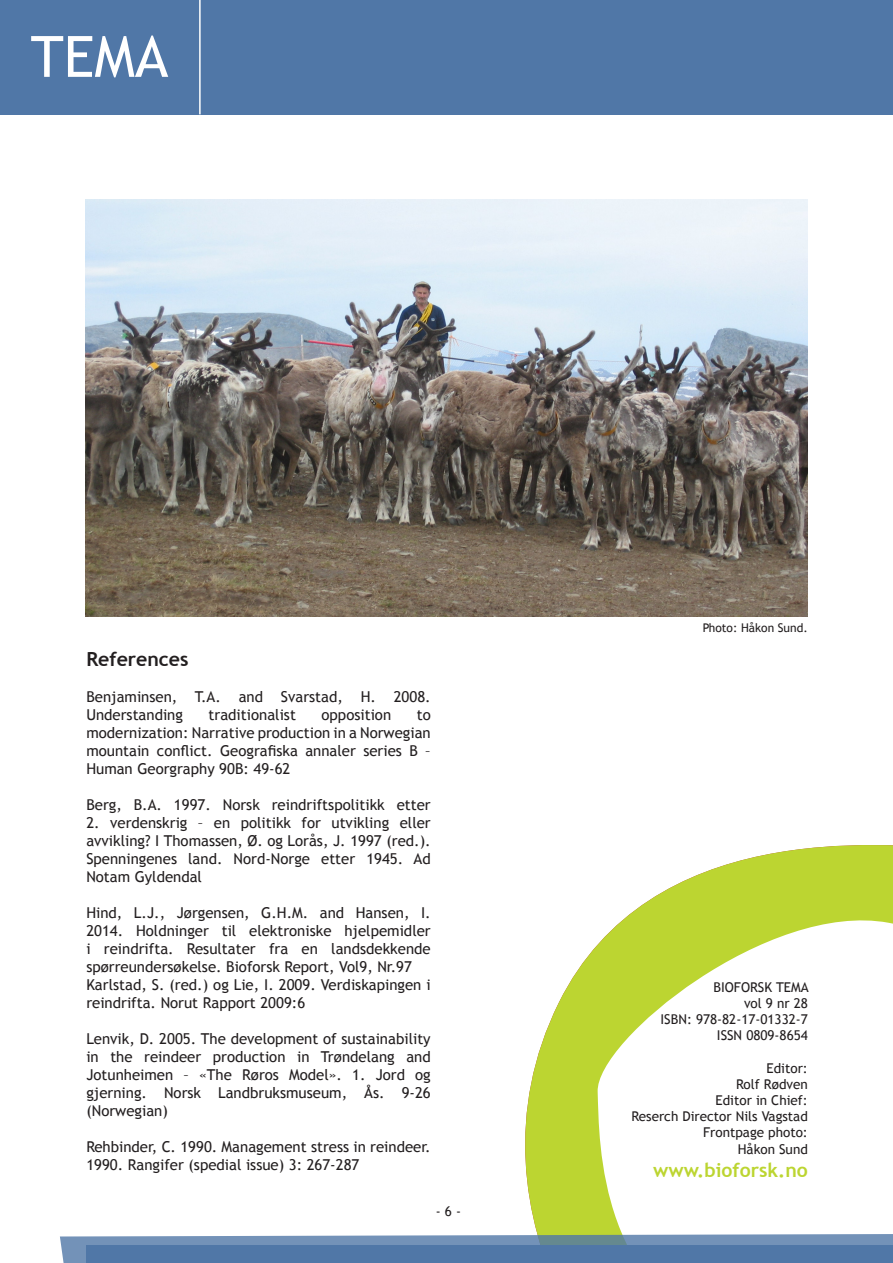
<style>
.page{position:relative;width:893px;height:1263px;background:#fff}
.page>*{position:absolute;margin:0;border:0;box-sizing:border-box;transform-origin:0 0}
.t1{font:57px "Trebuchet MS";color:#fff}
.t2{font:700 19.5px "Trebuchet MS";color:#bcd531}
.Default{font:700 19.5px "Trebuchet MS";color:#231f20}
.t3{font:15px/18px "Trebuchet MS";color:#231f20;text-align:justify}
.t4{font:13.5px "Trebuchet MS";color:#231f20}
.t5{font:12px "Trebuchet MS";color:#231f20}
</style>
<div class="page">
<div style="left:0;top:0;width:893px;height:114px;background:#5077a7"></div>
<hr style="left:199px;top:0;width:2px;height:114px;background:#fff">
<svg style="left:525px;top:845px;width:368px;height:379px;fill:#bcd531"></svg>
<svg style="left:596px;top:901px;width:297px;height:323px"></svg>
<svg style="left:60px;top:1224px;width:833px;height:39px"></svg>
<div style="left:86px;top:1246px;width:807px;height:17px;background:#5077a7"></div>
<img style="left:85px;top:200px;width:723px;height:417px">
<h1 class="t1" style="left:31px;top:21px;width:139px">TEMA</h1>
<p class="Default" style="left:86px;top:647px;width:104px">References</p>
<p class="t3" style="left:86px;top:687px;width:346px">Benjaminsen, T.A. and Svarstad, H. 2008.<br>Understanding</p>
<p class="t3" style="left:209px;top:705px;width:89px">traditionalist</p>
<p class="t3" style="left:322px;top:705px;width:71px">opposition</p>
<p class="t3" style="left:86px;top:705px;width:346px;text-indent:330px">to modernization: Narrative production in a Norwegian mountain conflict. Geografiska annaler series B – Human Georgraphy 90B: 49-62</p>
<p class="t3" style="left:86px;top:795px;width:346px">Berg, B.A. 1997. Norsk reindriftspolitikk etter</p>
<p class="t3" style="left:86px;top:813px;width:346px">2. verdenskrig – en politikk for utvikling eller avvikling? I Thomassen, Ø. og Lorås, J. 1997 (red.).<br>Spenningenes land. Nord-Norge etter 1945. Ad Notam Gyldendal</p>
<p class="t3" style="left:86px;top:903px;width:346px">Hind, L.J., Jørgensen, G.H.M. and Hansen, I.<br>2014. Holdninger til elektroniske hjelpemidler i reindrifta. Resultater fra en landsdekkende spørreundersøkelse. Bioforsk Report, Vol9, Nr.97</p>
<p class="t3" style="left:86px;top:975px;width:346px">Karlstad, S. (red.) og Lie, I. 2009. Verdiskapingen i reindrifta. Norut Rapport 2009:6</p>
<p class="t3" style="left:86px;top:1029px;width:346px">Lenvik, D. 2005. The development of sustainability in the reindeer production in Trøndelang and Jotunheimen – «The Røros Model». 1. Jord og gjerning. Norsk Landbruksmuseum, Ås. 9-26 (Norwegian)</p>
<p class="t3" style="left:86px;top:1137px;width:346px">Rehbinder, C. 1990. Management stress in reindeer.<br>1990. Rangifer (spedial issue) 3: 267-287</p>
<p class="t4" style="left:436px;top:1202px;width:27px">- 6 -</p>
<p class="t5" style="left:703px;top:620px;width:107px">Photo: Håkon Sund.</p>
<p class="t4" style="left:713px;top:978px;width:97px">BIOFORSK TEMA</p>
<p class="t4" style="left:744px;top:994px;width:65px">vol 9 nr 28</p>
<p class="t4" style="left:660px;top:1011px;width:149px">ISBN: 978-82-17-01332-7</p>
<p class="t4" style="left:717px;top:1027px;width:92px">ISSN 0809-8654</p>
<p class="t4" style="left:766px;top:1059px;width:43px">Editor:</p>
<p class="t4" style="left:736px;top:1075px;width:73px">Rolf Rødven</p>
<p class="t4" style="left:715px;top:1092px;width:94px">Editor in Chief:</p>
<p class="t4" style="left:632px;top:1108px;width:178px">Reserch Director Nils Vagstad</p>
<p class="t4" style="left:703px;top:1124px;width:106px">Frontpage photo:</p>
<p class="t4" style="left:738px;top:1140px;width:72px">Håkon Sund</p>
<p class="t2" style="left:653px;top:1158px;width:156px">www.bioforsk.no</p>
</div>
